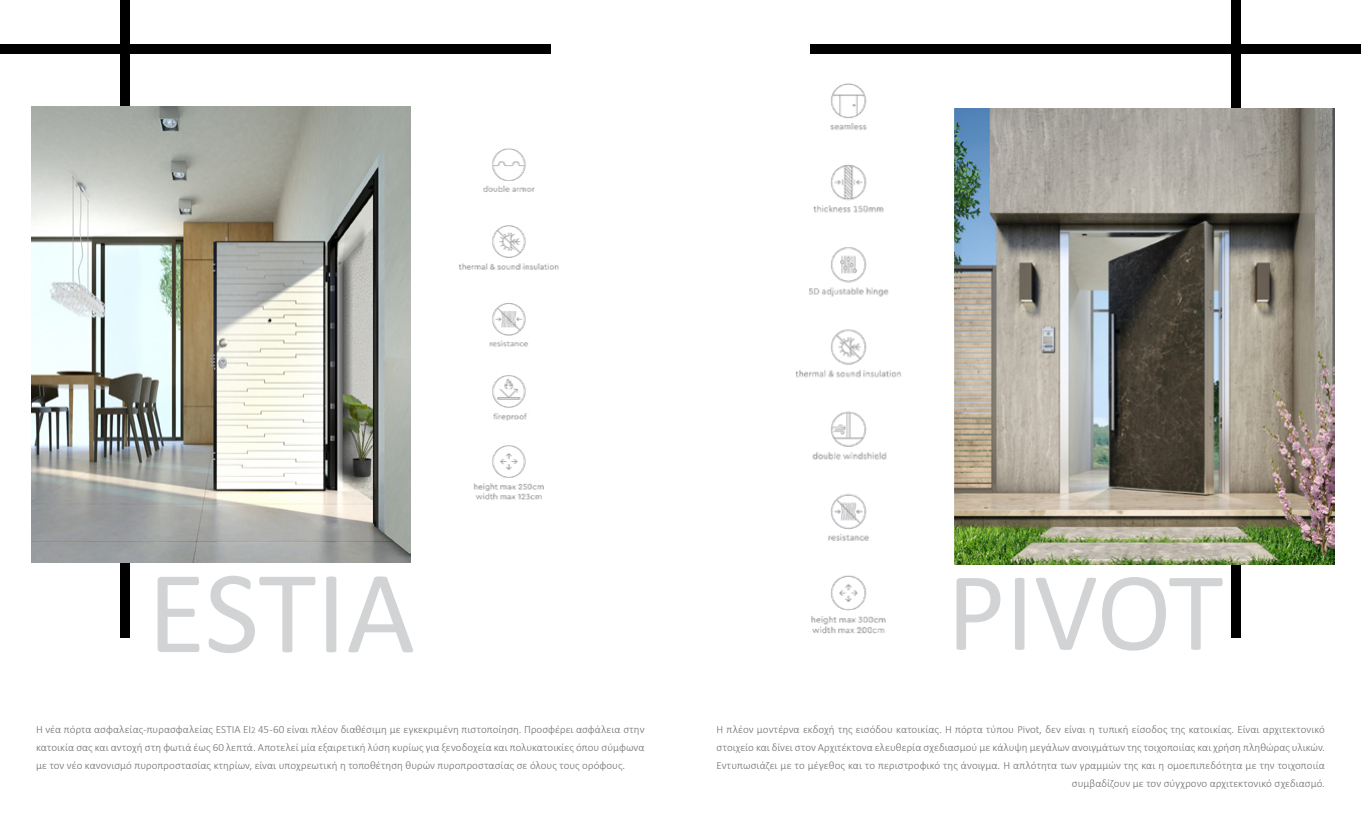
<style>
.page{position:relative;width:1361px;height:823px;background:#fff}
.page>*{position:absolute;margin:0;border:0;box-sizing:border-box;transform-origin:0 0}
.t1{font:118.9px "Calibri";letter-spacing:-.005em;color:#d1d3d4}
.t2{font:113px "Calibri";letter-spacing:-.005em;color:#d1d3d4}
.t3{font:300 11px/18px "Calibri";letter-spacing:.005em;color:#6d6e71;text-align:justify}
.s1{font-size:9px}
</style>
<div class="page">
<div style="left:120px;top:0;width:10px;height:636px;background:#000"></div>
<div style="left:0;top:44px;width:550px;height:10px;background:#000"></div>
<div style="left:1230px;top:0;width:10px;height:636px;background:#000"></div>
<div style="left:810px;top:44px;width:551px;height:10px;background:#000"></div>
<img style="left:459px;top:148px;width:100px;height:352px">
<img style="left:795px;top:83px;width:106px;height:551px">
<img style="left:31px;top:107px;width:380px;height:455px">
<img style="left:954px;top:109px;width:380px;height:455px">
<h1 class="t1" style="left:148px;top:529px;width:269px">ESTIA</h1>
<h2 class="t2" style="left:947px;top:533px;width:278px">PIVOT</h2>
<p class="t3" style="left:36px;top:719px;width:610px">Η νέα πόρτα ασφαλείας-πυρασφαλείας ESTIA EI<span class="s1">2</span> 45-60 είναι πλέον διαθέσιμη με εγκεκριμένη πιστοποίηση. Προσφέρει ασφάλεια στην κατοικία σας και αντοχή στη φωτιά έως 60 λεπτά. Αποτελεί μία εξαιρετική λύση κυρίως για ξενοδοχεία και πολυκατοικίες όπου σύμφωνα με τον νέο κανονισμό πυροπροστασίας κτηρίων, είναι υποχρεωτική η τοποθέτηση θυρών πυροπροστασίας σε όλους τους ορόφους.</p>
<p class="t3" style="left:716px;top:719px;width:610px;text-align:right">Η πλέον μοντέρνα εκδοχή της εισόδου κατοικίας. Η πόρτα τύπου Pivot, δεν είναι η τυπική είσοδος της κατοικίας. Eίναι αρχιτεκτονικό στοιχείο και δίνει στον Αρχιτέκτονα ελευθερία σχεδιασμού με κάλυψη μεγάλων ανοιγμάτων της τοιχοποιίας και χρήση πληθώρας υλικών.<br>Εντυπωσιάζει με το μέγεθος και το περιστροφικό της άνοιγμα. Η απλότητα των γραμμών της και η ομοεπιπεδότητα με την τοιχοποιία συμβαδίζουν με τον σύγχρονο αρχιτεκτονικό σχεδιασμό.</p>
</div>
